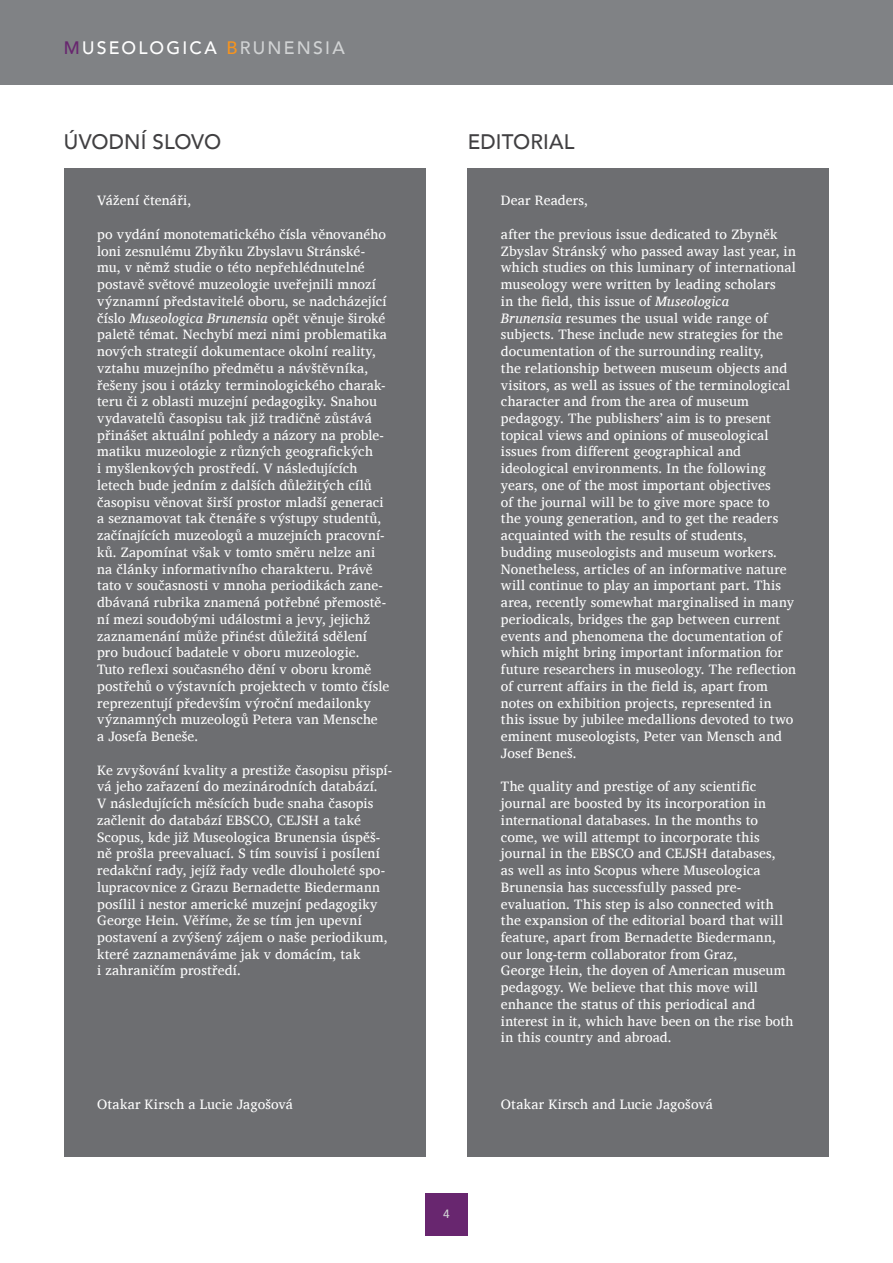
<style>
.page{position:relative;width:893px;height:1263px;background:#fff}
.page>*{position:absolute;margin:0;border:0;box-sizing:border-box;transform-origin:0 0}
.t1{font:500 21px "Avenir";letter-spacing:.005em;color:#414042}
.t2{font:500 18px "Avenir";letter-spacing:.125em;color:#fff}
.t3{font:13.95px/16.8px "Charis SIL";letter-spacing:.01em;color:#fff}
.t4{font:500 12px "Avenir";color:#d1d3d4}
.s1{color:#68266f}
.s2{color:#f7941e}
.s3{color:#d1d3d4}
.s4{font-style:italic}
</style>
<div class="page">
<div style="left:0;top:0;width:893px;height:85px;background:#808285"></div>
<div style="left:425px;top:1193px;width:43px;height:42px;background:#68266f"></div>
<div style="left:64px;top:168px;width:361px;height:989px;background:#6d6e71"></div>
<div style="left:468px;top:168px;width:361px;height:989px;background:#6d6e71"></div>
<p class="t2" style="left:64px;top:32px;width:282px"><span class="s1">M</span>USEOLOGICA <span class="s2">B</span><span class="s3">RUNENSIA</span></p>
<h1 class="t1" style="left:64px;top:123px;width:159px">ÚVODNÍ SLOVO</h1>
<h1 class="t1" style="left:468px;top:123px;width:108px">EDITORIAL</h1>
<p class="t3" style="left:97px;top:192px;width:96px">Vážení čtenáři,</p>
<p class="t3" style="left:97px;top:226px;width:294px">po vydání monotematického čísla věnovaného loni zesnulému Zbyňku Zbyslavu Stránské&shy;mu, v němž studie o této nepřehlédnutelné postavě světové muzeologie uveřejnili mnozí významní představitelé oboru, se nadcházející číslo <span class="s4">Museologica Brunensia</span> opět věnuje široké paletě témat. Nechybí mezi nimi problematika nových strategií dokumentace okolní reality, vztahu muzejního předmětu a návštěvníka, řešeny jsou i otázky terminologického charak&shy;teru či z oblasti muzejní pedagogiky. Snahou vydavatelů časopisu tak již tradičně zůstává přinášet aktuální pohledy a názory na proble&shy;matiku muzeologie z různých geografických<br>i myšlenkových prostředí. V následujících letech bude jedním z dalších důležitých cílů časopisu věnovat širší prostor mladší generaci a seznamovat tak čtenáře s výstupy studentů, začínajících muzeologů a muzejních pracovní&shy;ků. Zapomínat však v tomto směru nelze ani na články informativního charakteru. Právě tato v současnosti v mnoha periodikách zane&shy;dbávaná rubrika znamená potřebné přemostě&shy;ní mezi soudobými událostmi a jevy, jejichž zaznamenání může přinést důležitá sdělení pro budoucí badatele v oboru muzeologie.<br>Tuto reflexi současného dění v oboru kromě postřehů o výstavních projektech v tomto čísle reprezentují především výroční medailonky významných muzeologů Petera van Mensche<br>a Josefa Beneše.</p>
<p class="t3" style="left:97px;top:761px;width:297px">Ke zvyšování kvality a prestiže časopisu přispí&shy;vá jeho zařazení do mezinárodních databází.<br>V následujících měsících bude snaha časopis začlenit do databází EBSCO, CEJSH a také Scopus, kde již Museologica Brunensia úspěš&shy;ně prošla preevaluací. S tím souvisí i posílení redakční rady, jejíž řady vedle dlouholeté spo&shy;lupracovnice z Grazu Bernadette Biedermann posílil i nestor americké muzejní pedagogiky George Hein. Věříme, že se tím jen upevní postavení a zvýšený zájem o naše periodikum, které zaznamenáváme jak v domácím, tak<br>i zahraničím prostředí.</p>
<p class="t3" style="left:97px;top:1096px;width:197px">Otakar Kirsch a Lucie Jagošová</p>
<p class="t4" style="left:443px;top:1203px;width:8px">4</p>
<p class="t3" style="left:501px;top:192px;width:89px">Dear Readers,</p>
<p class="t3" style="left:501px;top:226px;width:297px">after the previous issue dedicated to Zbyněk Zbyslav Stránský who passed away last year, in which studies on this luminary of international museology were written by leading scholars<br>in the field, this issue of <span class="s4">Museologica<br>Brunensia</span> resumes the usual wide range of subjects. These include new strategies for the documentation of the surrounding reality,<br>the relationship between museum objects and visitors, as well as issues of the terminological character and from the area of museum pedagogy. The publishers’ aim is to present topical views and opinions of museological issues from different geographical and ideological environments. In the following years, one of the most important objectives<br>of the journal will be to give more space to<br>the young generation, and to get the readers acquainted with the results of students, budding museologists and museum workers.<br>Nonetheless, articles of an informative nature will continue to play an important part. This area, recently somewhat marginalised in many periodicals, bridges the gap between current events and phenomena the documentation of which might bring important information for future researchers in museology. The reflection of current affairs in the field is, apart from notes on exhibition projects, represented in this issue by jubilee medallions devoted to two eminent museologists, Peter van Mensch and Josef Beneš.</p>
<p class="t3" style="left:501px;top:778px;width:294px">The quality and prestige of any scientific journal are boosted by its incorporation in international databases. In the months to come, we will attempt to incorporate this journal in the EBSCO and CEJSH databases,<br>as well as into Scopus where Museologica Brunensia has successfully passed pre&shy;evaluation. This step is also connected with the expansion of the editorial board that will feature, apart from Bernadette Biedermann, our long-term collaborator from Graz,<br>George Hein, the doyen of American museum pedagogy. We believe that this move will enhance the status of this periodical and interest in it, which have been on the rise both in this country and abroad.</p>
<p class="t3" style="left:501px;top:1096px;width:213px">Otakar Kirsch and Lucie Jagošová</p>
</div>
